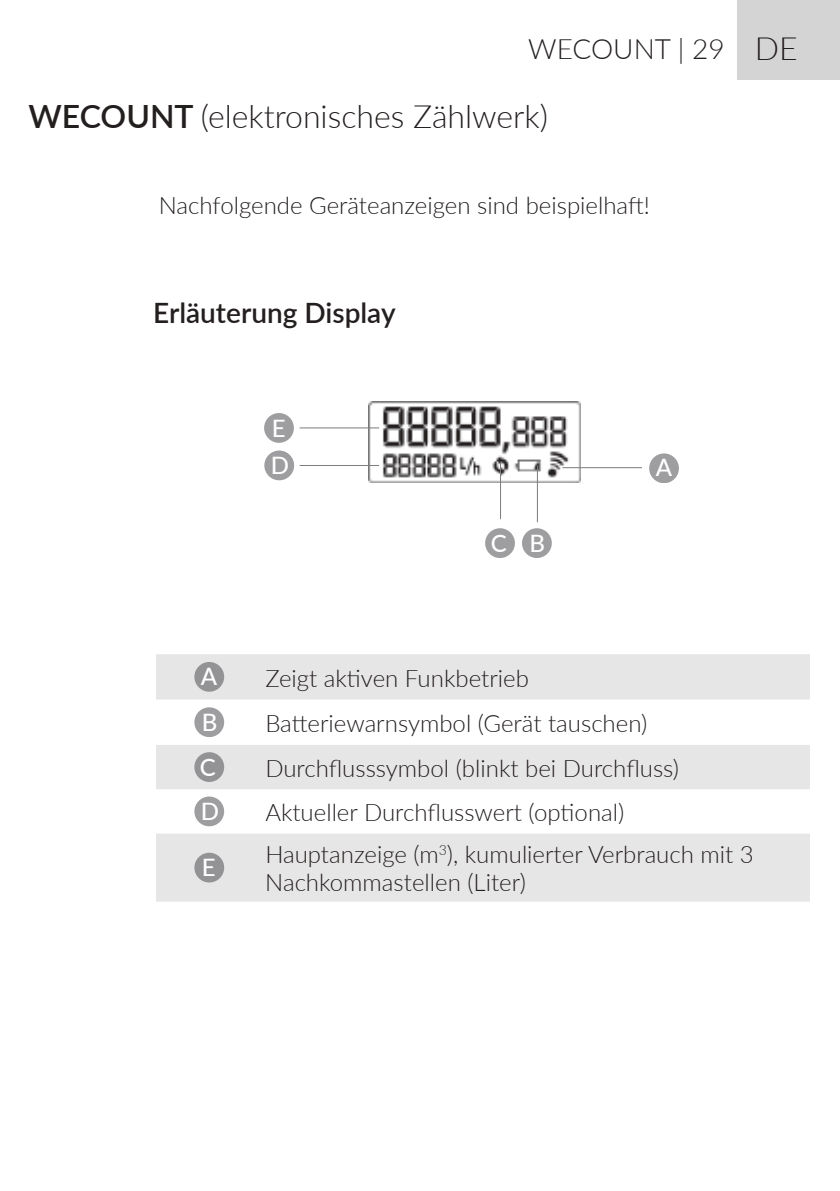
<style>
.page{position:relative;width:840px;height:1191px;background:#fff}
.page>*{position:absolute;margin:0;border:0;box-sizing:border-box;transform-origin:0 0}
.t1{font:300 32px "Lato";color:#241f1f}
.t2{font:600 28px "Lato";color:#241f1f}
.t3{font:300 28px "Lato";color:#241f1f}
.t4{font:300 24px/28px "Lato";color:#241f1f}
.t5{font:500 24px "Lato";color:#fff}
.s1{font-size:32px}
.s2{font-weight:600}
</style>
<div class="page">
<div style="left:737px;top:0;width:102px;height:79px;background:#d5d4d5"></div>
<svg style="left:156px;top:654px;width:653px;height:247px;fill:#e7e6e6"></svg>
<div style="left:194px;top:662px;width:30px;height:29px;background:#939395;border-radius:50%"></div>
<div style="left:194px;top:707px;width:30px;height:30px;background:#9e9ea0;border-radius:50%"></div>
<div style="left:194px;top:752px;width:30px;height:30px;background:#939395;border-radius:50%"></div>
<div style="left:194px;top:796px;width:30px;height:30px;background:#9e9ea0;border-radius:50%"></div>
<div style="left:194px;top:852px;width:30px;height:30px;background:#939395;border-radius:50%"></div>
<img style="left:368px;top:402px;width:212px;height:80px">
<hr style="left:562px;top:467px;width:79px;height:1px;background:#7d7c7e">
<svg style="left:649px;top:453px;width:29px;height:30px"></svg>
<div style="left:521px;top:528px;width:30px;height:30px;background:#9e9ea0;border-radius:15px"></div>
<hr style="left:536px;top:465px;width:1px;height:57px;background:#7d7c7e">
<hr style="left:499px;top:462px;width:2px;height:57px;background:#7d7c7e">
<hr style="left:299px;top:427px;width:80px;height:1px;background:#7d7c7e">
<hr style="left:299px;top:465px;width:80px;height:1px;background:#7d7c7e">
<div style="left:485px;top:528px;width:29px;height:30px;background:#9e9ea0;border-radius:15px"></div>
<div style="left:264px;top:450px;width:30px;height:30px;background:#9e9ea0;border-radius:15px"></div>
<div style="left:264px;top:413px;width:30px;height:30px;background:#9e9ea0;border-radius:15px"></div>
<p class="t3" style="left:528px;top:30px;width:271px">WECOUNT | 29 <span class="s1">DE</span></p>
<h1 class="t1" style="left:28px;top:94px;width:521px"><span class="s2">WECOUNT</span> (elektronisches Zählwerk)</h1>
<p class="t4" style="left:159px;top:190px;width:492px">Nachfolgende Geräteanzeigen sind beispielhaft!</p>
<p class="t2" style="left:153px;top:292px;width:244px">Erläuterung Display</p>
<p class="t5" style="left:271px;top:411px;width:15px">E</p>
<p class="t5" style="left:271px;top:448px;width:20px">D</p>
<p class="t5" style="left:490px;top:525px;width:56px">C B</p>
<p class="t5" style="left:655px;top:450px;width:18px">A</p>
<p class="t5" style="left:201px;top:659px;width:18px">A</p>
<p class="t4" style="left:265px;top:663px;width:265px">Zeigt aktiven Funkbetrieb</p>
<p class="t5" style="left:202px;top:704px;width:17px">B</p>
<p class="t4" style="left:265px;top:708px;width:383px">Batteriewarnsymbol (Gerät tauschen)</p>
<p class="t5" style="left:200px;top:749px;width:17px">C</p>
<p class="t4" style="left:265px;top:753px;width:415px">Durchflusssymbol (blinkt bei Durchfluss)</p>
<p class="t5" style="left:201px;top:794px;width:20px">D</p>
<p class="t4" style="left:265px;top:797px;width:360px">Aktueller Durchflusswert (optional)</p>
<p class="t5" style="left:202px;top:850px;width:15px">E</p>
<p class="t4" style="left:265px;top:839px;width:490px">Hauptanzeige (m<sup>3</sup>), kumulierter Verbrauch mit 3<br>Nachkommastellen (Liter)</p>
</div>
